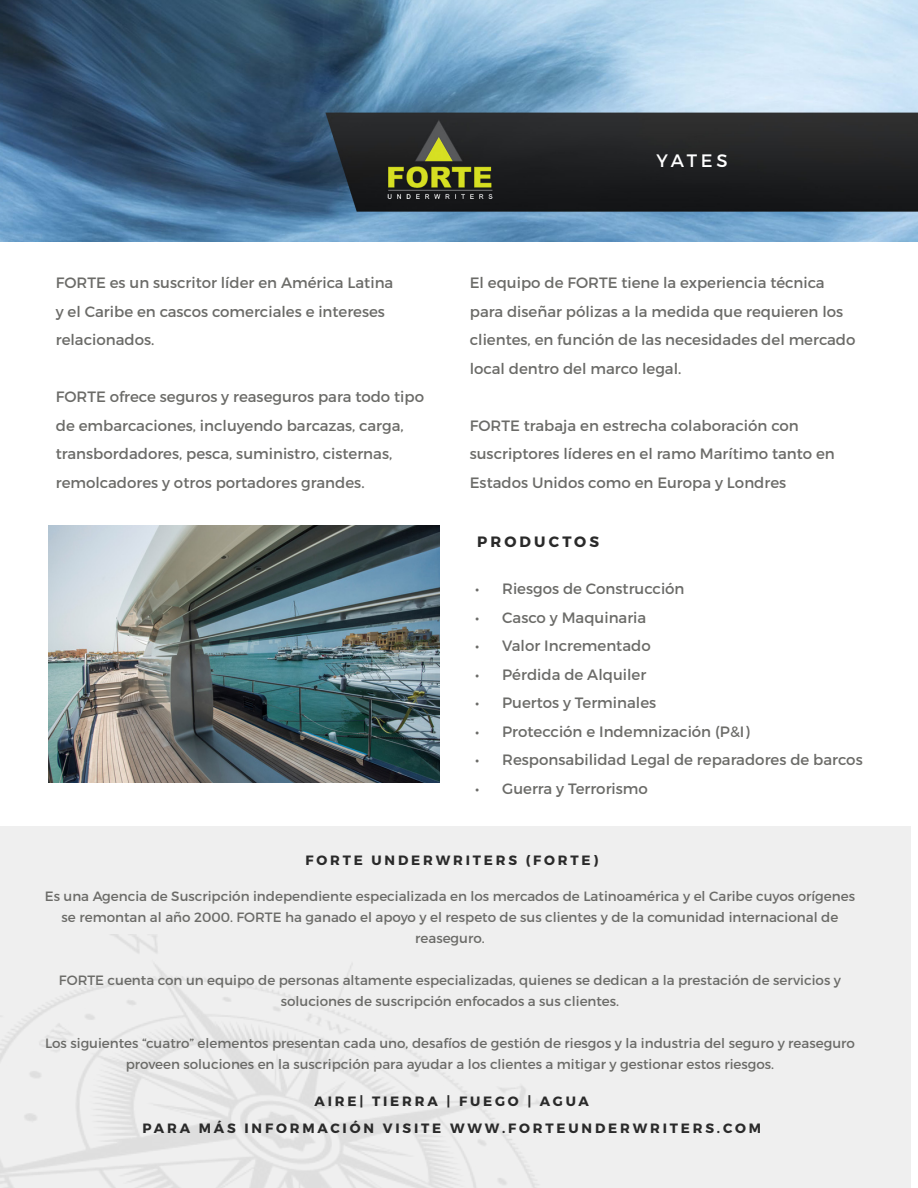
<style>
.page{position:relative;width:918px;height:1188px;background:#fff}
.page>*{position:absolute;margin:0;border:0;box-sizing:border-box;transform-origin:0 0}
.t1{font:18px "Montserrat";letter-spacing:.185em;color:#fff}
.Paragraph_Style_5{font:15px/28.5px "Montserrat";color:#6b6b68}
.header_3{font:700 15px "Montserrat";letter-spacing:.21em;color:#2a2a2a}
.Paragraph_Style_5-2{font:13.5px/21px "Montserrat";color:#6b6b68;text-align:center}
.header_3-2{font:700 13.5px "Montserrat";letter-spacing:.21em;color:#2a2a2a}
</style>
<div class="page">
<img style="left:0;top:0;width:918px;height:242px">
<img style="left:49px;top:526px;width:390px;height:257px">
<div style="left:0;top:826px;width:911px;height:362px;background:#efefef"></div>
<p class="Paragraph_Style_5" style="left:56px;top:268px;width:339px">FORTE es un suscritor líder en América Latina y el Caribe en cascos comerciales e intereses relacionados.</p>
<p class="Paragraph_Style_5" style="left:56px;top:382px;width:370px">FORTE ofrece seguros y reaseguros para todo tipo de embarcaciones, incluyendo barcazas, carga, transbordadores, pesca, suministro, cisternas, remolcadores y otros portadores grandes.</p>
<p class="t1" style="left:657px;top:150px;width:73px">YATES</p>
<p class="Paragraph_Style_5" style="left:470px;top:268px;width:387px">El equipo de FORTE tiene la experiencia técnica para diseñar pólizas a la medida que requieren los clientes, en función de las necesidades del mercado local dentro del marco legal.</p>
<p class="Paragraph_Style_5" style="left:470px;top:411px;width:367px">FORTE trabaja en estrecha colaboración con suscriptores líderes en el ramo Marítimo tanto en<br>Estados Unidos como en Europa y Londres</p>
<p class="header_3" style="left:477px;top:533px;width:123px">PRODUCTOS</p>
<p class="Paragraph_Style_5" style="left:475px;top:574px;width:211px">• Riesgos de Construcción</p>
<p class="Paragraph_Style_5" style="left:475px;top:603px;width:173px">• Casco y Maquinaria</p>
<p class="Paragraph_Style_5" style="left:475px;top:631px;width:177px">• Valor Incrementado</p>
<p class="Paragraph_Style_5" style="left:475px;top:660px;width:173px">• Pérdida de Alquiler</p>
<p class="Paragraph_Style_5" style="left:475px;top:688px;width:183px">• Puertos y Terminales</p>
<p class="Paragraph_Style_5" style="left:475px;top:717px;width:276px">• Protección e Indemnización (P&amp;I)</p>
<p class="Paragraph_Style_5" style="left:475px;top:745px;width:389px">• Responsabilidad Legal de reparadores de barcos</p>
<p class="Paragraph_Style_5" style="left:475px;top:774px;width:174px">• Guerra y Terrorismo</p>
<p class="header_3-2" style="left:305px;top:852px;width:294px">FORTE UNDERWRITERS (FORTE)</p>
<p class="Paragraph_Style_5-2" style="left:45px;top:885px;width:812px">Es una Agencia de Suscripción independiente especializada en los mercados de Latinoamérica y el Caribe cuyos orígenes se remontan al año 2000. FORTE ha ganado el apoyo y el respeto de sus clientes y de la comunidad internacional de reaseguro.</p>
<p class="Paragraph_Style_5-2" style="left:59px;top:969px;width:784px">FORTE cuenta con un equipo de personas altamente especializadas, quienes se dedican a la prestación de servicios y soluciones de suscripción enfocados a sus clientes.</p>
<p class="Paragraph_Style_5-2" style="left:45px;top:1032px;width:811px">Los siguientes “cuatro” elementos presentan cada uno, desafíos de gestión de riesgos y la industria del seguro y reaseguro proveen soluciones en la suscripción para ayudar a los clientes a mitigar y gestionar estos riesgos.</p>
<p class="header_3-2" style="left:315px;top:1093px;width:276px">AIRE| TIERRA | FUEGO | AGUA</p>
<p class="header_3-2" style="left:143px;top:1120px;width:620px">PARA MÁS INFORMACIÓN VISITE WWW.FORTEUNDERWRITERS.COM</p>
</div>
